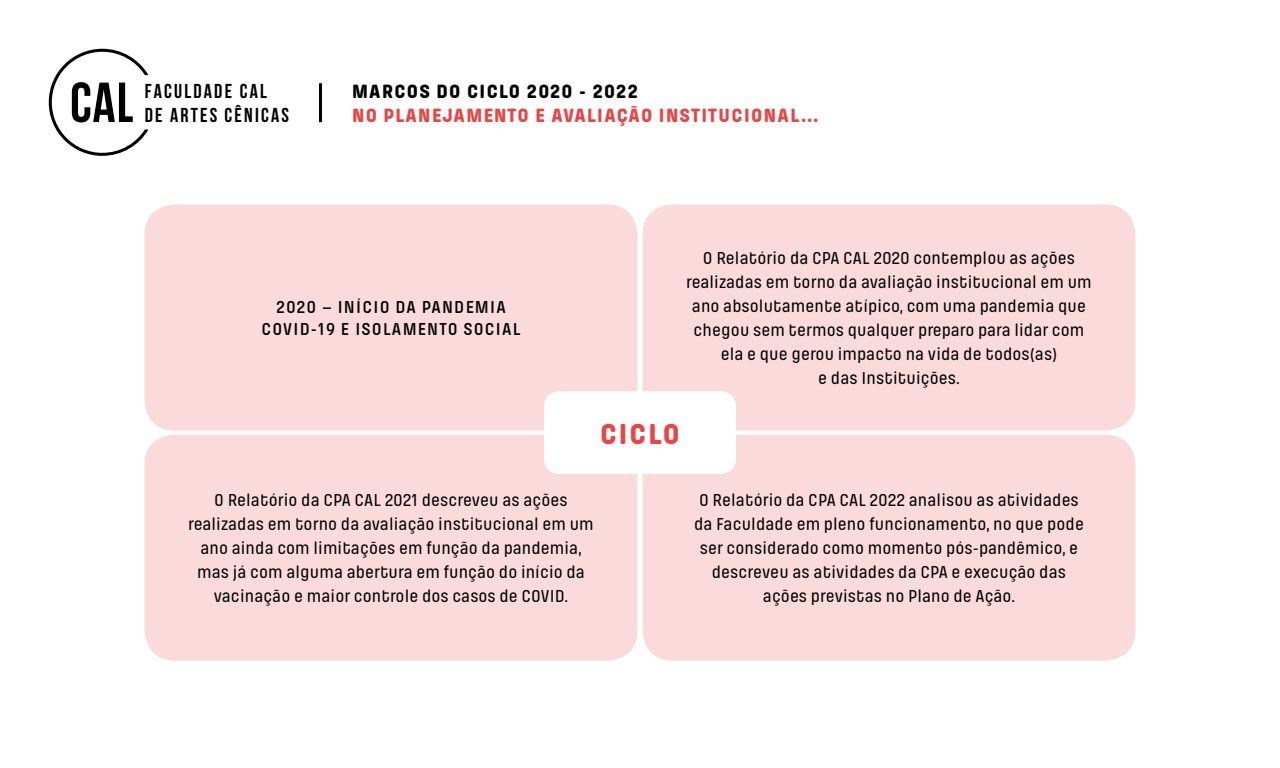
<style>
.page{position:relative;width:1280px;height:768px;background:#fff}
.page>*{position:absolute;margin:0;border:0;box-sizing:border-box;transform-origin:0 0}
.t1{font:800 30px "Pilcrow Soft";letter-spacing:.07em;color:#e64646}
.t2{font:700 20.1px/24.6px "Bebas Neue";letter-spacing:.11em;color:#000}
.t3{font:800 20px "Pilcrow Soft";letter-spacing:.055em;color:#e64646}
.t4{font:800 20px "Pilcrow Soft";letter-spacing:.055em;color:#000}
.t5{font:500 18px/24px "Pilcrow Soft";letter-spacing:.01em;color:#000;text-align:center}
.t6{font:600 18px/22px "Pilcrow Soft";letter-spacing:.07em;color:#000;text-align:center}
</style>
<div class="page">
<svg style="left:49px;top:49px;width:99px;height:107px"></svg>
<hr style="left:319px;top:83px;width:3px;height:39px;background:#000">
<div style="left:144px;top:204px;width:494px;height:226px;background:#fadada;border-radius:30px"></div>
<div style="left:144px;top:435px;width:494px;height:226px;background:#fadada;border-radius:30px"></div>
<div style="left:642px;top:204px;width:494px;height:226px;background:#fadada;border-radius:30px"></div>
<div style="left:642px;top:435px;width:494px;height:226px;background:#fadada;border-radius:30px"></div>
<div style="left:546px;top:393px;width:188px;height:79px;background:#fff;border-radius:14px"></div>
<div style="left:544px;top:391px;width:192px;height:83px;border:3px solid #fff;border-radius:14px"></div>
<p class="t2" style="left:145px;top:78px;width:146px">FACULDADE CAL<br>DE ARTES CÊNICAS</p>
<p class="t4" style="left:352px;top:81px;width:31px">MARCOS</p>
<p class="t4" style="left:436px;top:81px;width:54px">DO CICLO</p>
<p class="t4" style="left:527px;top:81px;width:113px">2020 - 2022</p>
<p class="t3" style="left:352px;top:105px;width:116px">NO PLANEJAME</p>
<p class="t3" style="left:494px;top:105px;width:92px">NTO E AVALIA</p>
<p class="t3" style="left:617px;top:105px;width:74px">ÇÃO INSTITUCIO</p>
<p class="t3" style="left:764px;top:105px;width:56px">NAL ...</p>
<p class="t6" style="left:262px;top:297px;width:260px">2020 – INÍCIO DA PANDEMIA<br>COVID-19 E ISOLAMENTO SOCIAL</p>
<p class="t5" style="left:686px;top:247px;width:407px">O Relatório da CPA CAL 2020 contemplou as ações realizadas em torno da avaliação institucional em um ano absolutamente atípico, com uma pandemia que chegou sem termos qualquer preparo para lidar com ela e que gerou impacto na vida de todos(as)<br>e das Instituições.</p>
<h1 class="t1" style="left:600px;top:418px;width:81px">CICLO</h1>
<p class="t5" style="left:188px;top:489px;width:407px">O Relatório da CPA CAL 2021 descreveu as ações realizadas em torno da avaliação institucional em um ano ainda com limitações em função da pandemia, mas já com alguma abertura em função do início da vacinação e maior controle dos casos de COVID.</p>
<p class="t5" style="left:694px;top:489px;width:391px">O Relatório da CPA CAL 2022 analisou as atividades da Faculdade em pleno funcionamento, no que pode ser considerado como momento pós-pandêmico, e descreveu as atividades da CPA e execução das ações previstas no Plano de Ação.</p>
</div>
